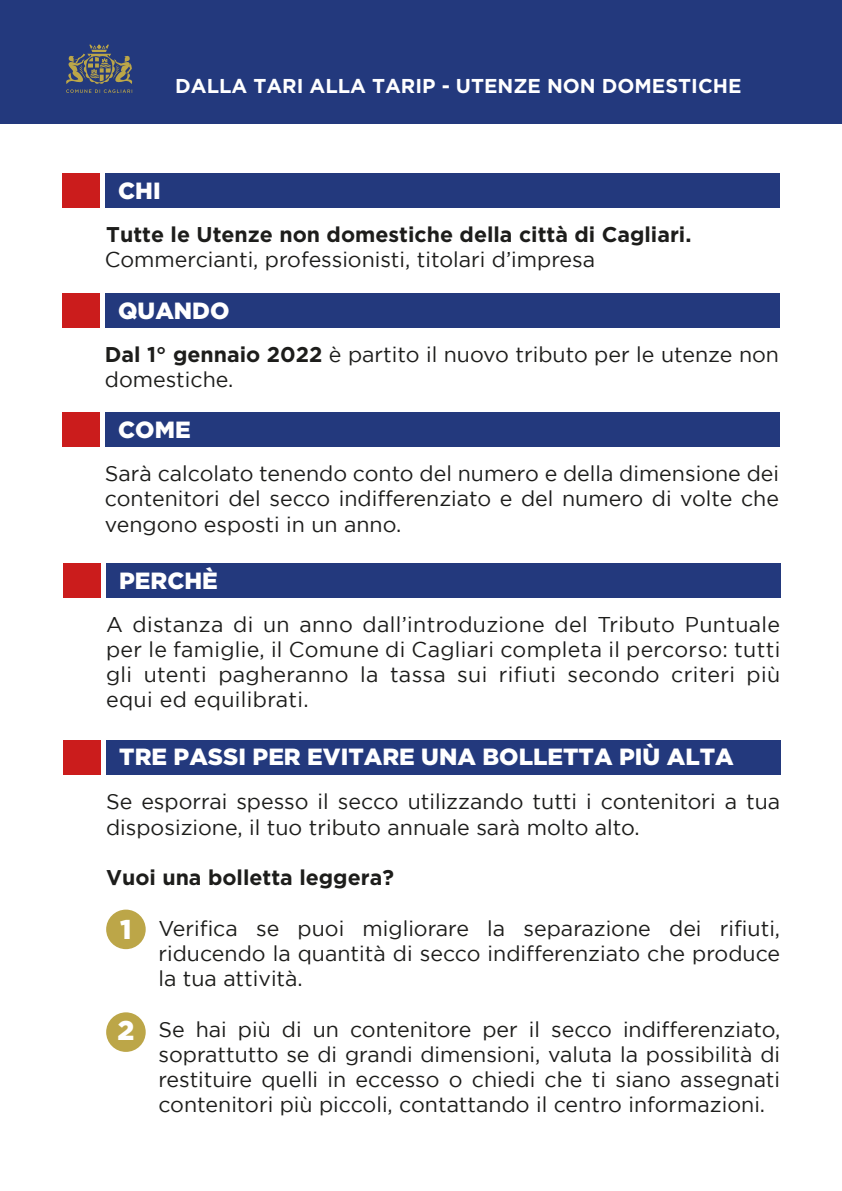
<style>
.page{position:relative;width:842px;height:1191px;background:#fff}
.page>*{position:absolute;margin:0;border:0;box-sizing:border-box;transform-origin:0 0}
.t1{font:900 27.2px "Gotham";color:#fff}
.t2{font:900 23.4px "Gotham";color:#fff}
.t3{font:21.4px/25.2px "Gotham";color:#1d1d1b;text-align:justify}
.t4{font:700 21.4px "Gotham";color:#1d1d1b}
.t5{font:700 20px "Gotham";color:#fff}
.s1{font-weight:700}
</style>
<div class="page">
<div style="left:0;top:0;width:842px;height:124px;background:#23397d"></div>
<svg style="left:66px;top:45px;width:67px;height:48px"></svg>
<div style="left:105px;top:174px;width:674px;height:34px;background:#23397d"></div>
<div style="left:62px;top:174px;width:38px;height:34px;background:#cb1c1c"></div>
<div style="left:105px;top:294px;width:674px;height:34px;background:#23397d"></div>
<div style="left:62px;top:294px;width:38px;height:34px;background:#cb1c1c"></div>
<div style="left:105px;top:413px;width:674px;height:34px;background:#23397d"></div>
<div style="left:62px;top:413px;width:38px;height:34px;background:#cb1c1c"></div>
<div style="left:106px;top:563px;width:674px;height:34px;background:#23397d"></div>
<div style="left:63px;top:563px;width:38px;height:34px;background:#cb1c1c"></div>
<div style="left:106px;top:740px;width:674px;height:34px;background:#23397d"></div>
<div style="left:63px;top:740px;width:38px;height:34px;background:#cb1c1c"></div>
<div style="left:106px;top:909px;width:40px;height:40px;background:#bca648;border-radius:50%"></div>
<div style="left:106px;top:1012px;width:40px;height:40px;background:#bca648;border-radius:50%"></div>
<p class="t5" style="left:175px;top:74px;width:568px">DALLA TARI ALLA TARIP - UTENZE NON DOMESTICHE</p>
<p class="t2" style="left:118px;top:177px;width:44px">CHI</p>
<p class="t4" style="left:106px;top:222px;width:587px">Tutte le Utenze non domestiche della città di Cagliari.</p>
<p class="t3" style="left:105px;top:246px;width:492px">Commercianti, professionisti, titolari d’impresa</p>
<p class="t2" style="left:118px;top:297px;width:113px">QUANDO</p>
<p class="t3" style="left:105px;top:341px;width:676px"><span class="s1">Dal 1° gennaio 2022</span> è partito il nuovo tributo per le utenze non domestiche.</p>
<p class="t2" style="left:118px;top:416px;width:74px">COME</p>
<p class="t3" style="left:105px;top:460px;width:676px">Sarà calcolato tenendo conto del numero e della dimensione dei contenitori del secco indifferenziato e del numero di volte che vengono esposti in un anno.</p>
<p class="t2" style="left:119px;top:567px;width:100px">PERCHÈ</p>
<p class="t3" style="left:106px;top:611px;width:676px">A distanza di un anno dall’introduzione del Tributo Puntuale per le famiglie, il Comune di Cagliari completa il percorso: tutti gli utenti pagheranno la tassa sui rifiuti secondo criteri più equi ed equilibrati.</p>
<p class="t2" style="left:119px;top:743px;width:616px">TRE PASSI PER EVITARE UNA BOLLETTA PIÙ ALTA</p>
<p class="t3" style="left:106px;top:789px;width:676px">Se esporrai spesso il secco utilizzando tutti i contenitori a tua disposizione, il tuo tributo annuale sarà molto alto.</p>
<p class="t4" style="left:106px;top:865px;width:289px">Vuoi una bolletta leggera?</p>
<p class="t3" style="left:158px;top:915px;width:623px">Verifica se puoi migliorare la separazione dei rifiuti, riducendo la quantità di secco indifferenziato che produce la tua attività.</p>
<p class="t3" style="left:158px;top:1016px;width:623px">Se hai più di un contenitore per il secco indifferenziato, soprattutto se di grandi dimensioni, valuta la possibilità di restituire quelli in eccesso o chiedi che ti siano assegnati contenitori più piccoli, contattando il centro informazioni.</p>
<p class="t1" style="left:120px;top:913px;width:13px">1</p>
<p class="t1" style="left:117px;top:1015px;width:18px">2</p>
</div>
